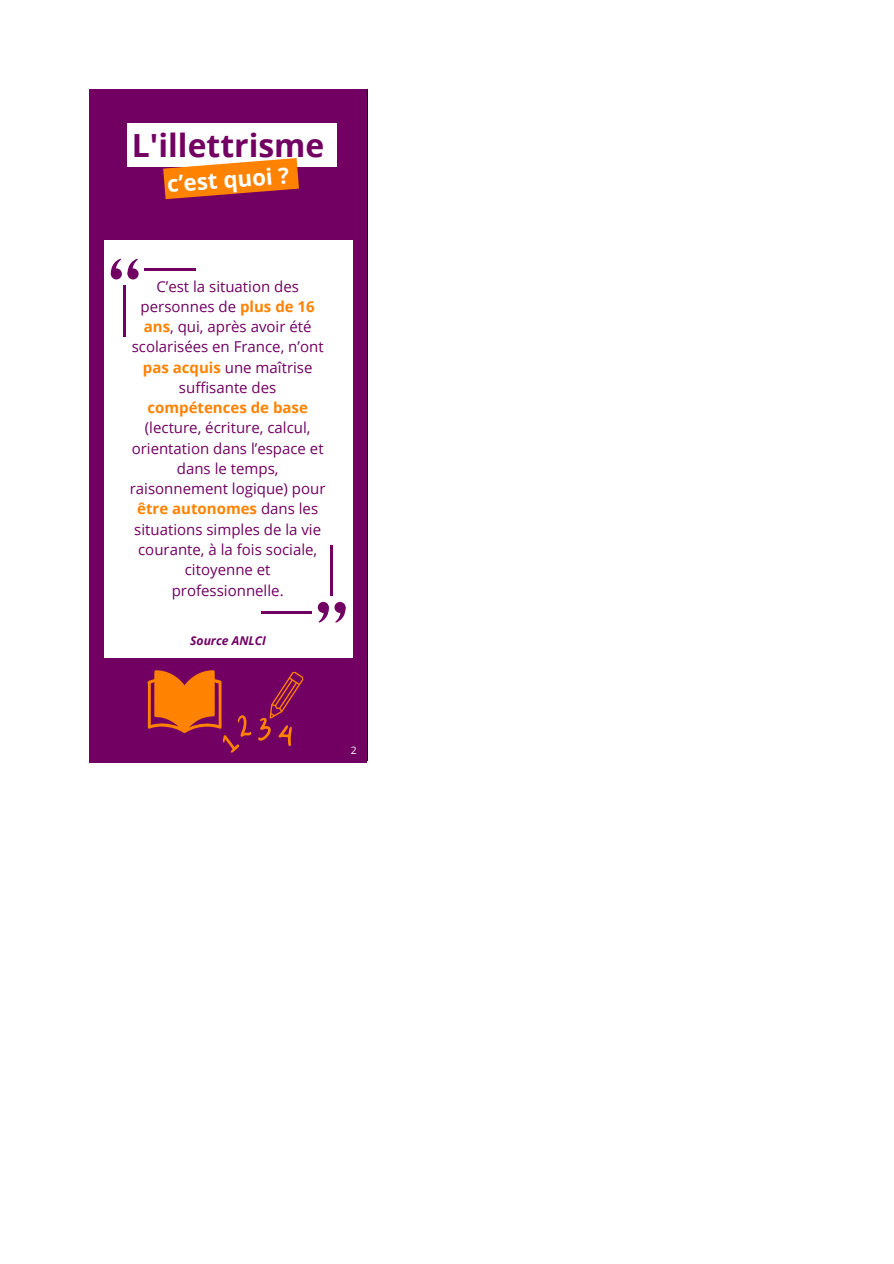
<style>
.page{position:relative;width:894px;height:1264px;background:#fff}
.page>*{position:absolute;margin:0;border:0;box-sizing:border-box;transform-origin:0 0}
.t1{font:700 31.8px "Open Sans";color:#720062}
.t2{font:700 22.35px "Open Sans";color:#fff}
.t3{font:15px/20.2px "Open Sans";color:#720062;text-align:center}
.t4{font:italic 700 12.15px "Open Sans";color:#720062}
.t5{font:10.35px "Open Sans";color:#fff}
.s1{font-weight:700;color:#ff8200}
</style>
<div class="page">
<div style="left:89px;top:89px;width:278px;height:673px;background:#720062"></div>
<div style="left:104px;top:241px;width:248px;height:417px;background:#fff"></div>
<svg style="left:110px;top:258px;width:28px;height:20px"></svg>
<hr style="left:123px;top:285px;width:3px;height:51px;background:#720062">
<hr style="left:144px;top:268px;width:51px;height:3px;background:#720062">
<svg style="left:318px;top:603px;width:28px;height:20px"></svg>
<hr style="left:330px;top:545px;width:3px;height:51px;background:#720062">
<hr style="left:261px;top:610px;width:51px;height:3px;background:#720062">
<svg style="left:147px;top:670px;width:157px;height:83px"></svg>
<div style="left:128px;top:123px;width:209px;height:44px;background:#fff"></div>
<svg style="left:163px;top:158px;width:136px;height:41px"></svg>
<h2 class="t1" style="left:132px;top:123px;width:194px">L'illettrisme</h2>
<p class="t2" style="left:166px;top:169px;width:124px;rotate:-5deg">c’est quoi ?</p>
<h1 class="t3" style="left:130px;top:276px;width:197px">C’est la situation des personnes de <span class="s1">plus de 16 ans</span>, qui, après avoir été scolarisées en France, n’ont <span class="s1">pas acquis</span> une maîtrise suffisante des <span class="s1">compétences de base </span>(lecture, écriture, calcul, orientation dans l’espace et dans le temps, raisonnement logique) pour <span class="s1">être autonomes</span> dans les situations simples de la vie courante, à la fois sociale, citoyenne et professionnelle.</h1>
<h3 class="t4" style="left:190px;top:632px;width:78px">Source ANLCI</h3>
<p class="t5" style="left:350px;top:742px;width:7px">2</p>
</div>
